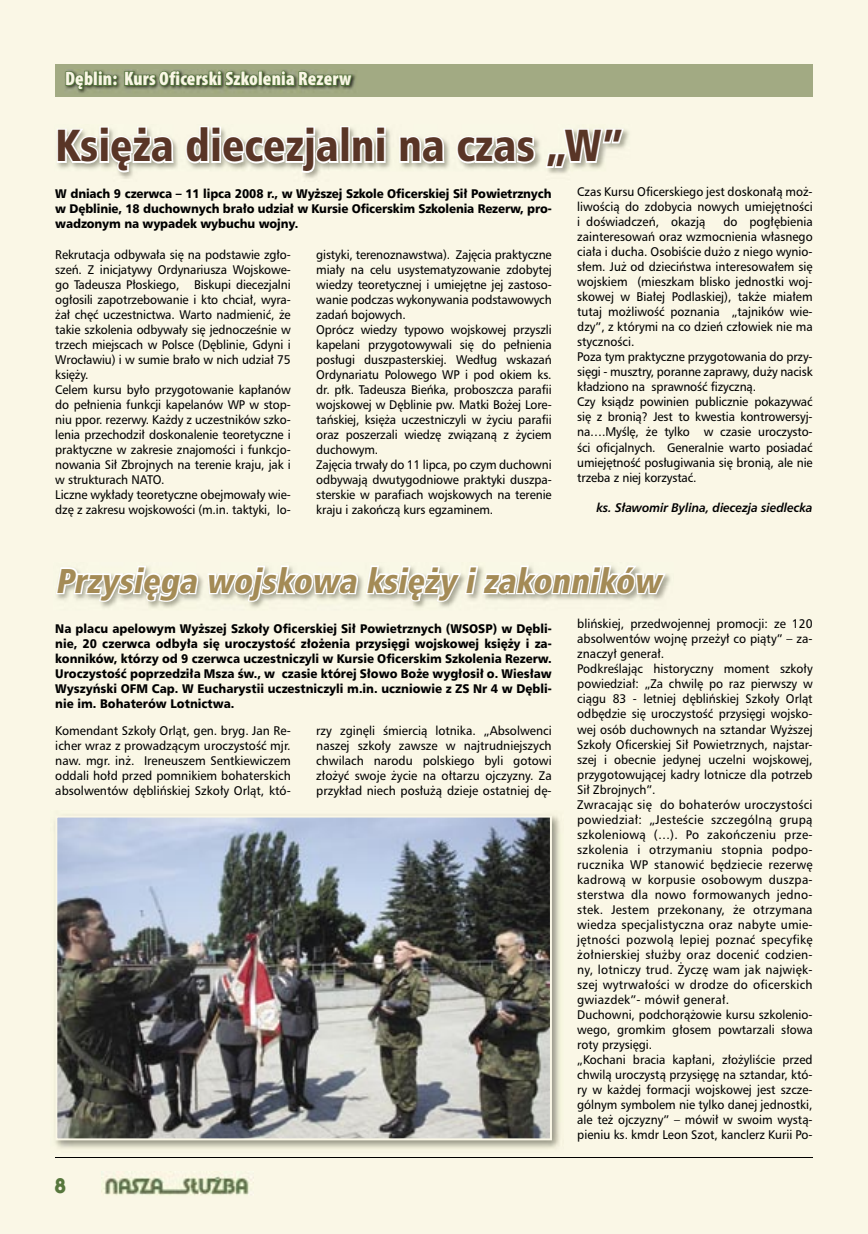
<style>
.page{position:relative;width:868px;height:1234px;background:#fff}
.page>*{position:absolute;margin:0;border:0;box-sizing:border-box;transform-origin:0 0}
.t1{font:45px "Humnst 777 Blk Cn PL Regular A";color:#593526}
.t2{font:italic 34.5px "Humnst 777 Blk Cn PL Regular A";color:#a48b56}
.t3{font:21.75px "Bauhaus 93";color:#56763c}
.t4{font:900 condensed 19.5px "Myriad Pro";letter-spacing:.01em;color:#faf7e6}
.t5{font:12px/15px "Humnst 777 PL";color:#000;scale:.95 1}
.t6{font:12px/15px "Humnst 777 PL";color:#000;text-align:justify;scale:.96 1}
.t7{font:12px/15px "Humnst 777 Blk PL";letter-spacing:-.005em;color:#000;text-align:justify;scale:.94 1}
.t8{font:italic 700 12px "Humnst 777 PL";letter-spacing:-.01em;color:#000;scale:.95 1}
</style>
<div class="page">
<div style="left:0;top:0;width:867px;height:1233px;background:#faf7e6"></div>
<hr style="left:55px;top:1156px;width:757px;height:1px;background:#000">
<img style="left:101px;top:1176px;width:148px;height:19px">
<img style="left:119px;top:129px;width:510px;height:50px">
<svg style="left:57px;top:127px;width:118px;height:47px"></svg>
<svg style="left:184px;top:126px;width:156px;height:48px"></svg>
<div style="left:340px;top:126px;width:10px;height:37px;border:3px solid #fff"></div>
<svg style="left:350px;top:127px;width:37px;height:37px"></svg>
<svg style="left:397px;top:135px;width:49px;height:30px"></svg>
<svg style="left:455px;top:135px;width:81px;height:30px"></svg>
<svg style="left:543px;top:129px;width:82px;height:44px"></svg>
<div style="left:55px;top:64px;width:757px;height:32px;background:#a2aa83"></div>
<img style="left:117px;top:74px;width:239px;height:15px">
<svg style="left:64px;top:70px;width:53px;height:27px"></svg>
<svg style="left:123px;top:70px;width:230px;height:27px"></svg>
<img style="left:101px;top:574px;width:569px;height:34px">
<svg style="left:56px;top:565px;width:611px;height:39px"></svg>
<img style="left:54px;top:815px;width:507px;height:334px">
<img style="left:55px;top:815px;width:497px;height:325px">
<h3 class="t4" style="left:65px;top:68px;width:288px">Dęblin: Kurs Oficerski Szkolenia Rezerw</h3>
<h1 class="t1" style="left:55px;top:117px;width:569px">Ksiê¿a diecezjalni na czas „W”</h1>
<p class="t7" style="left:55px;top:186px;width:529px">W dniach 9 czerwca – 11 lipca 2008 r., w Wyższej Szkole Oficerskiej Sił Powietrznych w Dęblinie, 18 duchownych brało udział w Kursie Oficerskim Szkolenia Rezerw, pro&shy;wadzonym na wypadek wybuchu wojny.</p>
<p class="t5" style="left:55px;top:247px;width:249px">Rekrutacja odbywała się na podstawie zgło&shy;szeń. Z inicjatywy Ordynariusza Wojskowe&shy;go Tadeusza Płoskiego, Biskupi diecezjalni ogłosili zapotrzebowanie i kto chciał, wyra&shy;żał chęć uczestnictwa. Warto nadmienić, że takie szkolenia odbywały się jednocześnie w trzech miejscach w Polsce (Dęblinie, Gdyni i Wrocławiu) i w sumie brało w nich udział 75 księży.<br>Celem kursu było przygotowanie kapłanów do pełnienia funkcji kapelanów WP w stop&shy;niu ppor. rezerwy. Każdy z uczestników szko&shy;lenia przechodził doskonalenie teoretyczne i praktyczne w zakresie znajomości i funkcjo&shy;nowania Sił Zbrojnych na terenie kraju, jak i w strukturach NATO.<br>Liczne wykłady teoretyczne obejmowały wie&shy;dzę z zakresu wojskowości (m.in. taktyki, lo-</p>
<p class="t5" style="left:316px;top:247px;width:249px">gistyki, terenoznawstwa). Zajęcia praktyczne miały na celu usystematyzowanie zdobytej wiedzy teoretycznej i umiejętne jej zastoso&shy;wanie podczas wykonywania podstawowych zadań bojowych.<br>Oprócz wiedzy typowo wojskowej przyszli kapelani przygotowywali się do pełnienia posługi duszpasterskiej. Według wskazań Ordynariatu Polowego WP i pod okiem ks. dr. płk. Tadeusza Bieńka, proboszcza parafii wojskowej w Dęblinie pw. Matki Bożej Lore&shy;tańskiej, księża uczestniczyli w życiu parafii oraz poszerzali wiedzę związaną z życiem duchowym.<br>Zajęcia trwały do 11 lipca, po czym duchowni odbywają dwutygodniowe praktyki duszpa&shy;sterskie w parafiach wojskowych na terenie kraju i zakończą kurs egzaminem.</p>
<p class="t5" style="left:577px;top:184px;width:249px;text-align:justify">Czas Kursu Oficerskiego jest doskonałą moż&shy;liwością do zdobycia nowych umiejętności i doświadczeń, okazją</p>
<p class="t5" style="left:577px;top:214px;width:249px;text-indent:146px">do pogłębienia zainteresowań oraz wzmocnienia własnego ciała i ducha. Osobiście dużo z niego wynio&shy;słem. Już od dzieciństwa interesowałem się wojskiem (mieszkam blisko jednostki woj&shy;skowej w Białej Podlaskiej), także miałem tutaj możliwość poznania „tajników wie&shy;dzy”, z którymi na co dzień człowiek nie ma styczności.<br>Poza tym praktyczne przygotowania do przy&shy;sięgi - musztry, poranne zaprawy, duży nacisk kładziono na sprawność fizyczną.<br>Czy ksiądz powinien publicznie pokazywać się z bronią? Jest to kwestia kontrowersyj&shy;na….Myślę, że tylko w czasie uroczysto&shy;ści oficjalnych. Generalnie warto posiadać umiejętność posługiwania się bronią, ale nie trzeba z niej korzystać.</p>
<p class="t8" style="left:596px;top:499px;width:229px">ks. Sławomir Bylina, diecezja siedlecka</p>
<h2 class="t2" style="left:55px;top:558px;width:614px">Przysiêga wojskowa ksiê¿y izakonników</h2>
<p class="t7" style="left:55px;top:620px;width:529px">Na placu apelowym Wyższej Szkoły Oficerskiej Sił Powietrznych (WSOSP) w Dębli&shy;nie, 20 czerwca odbyła się uroczystość złożenia przysięgi wojskowej księży i za&shy;konników, którzy od 9 czerwca uczestniczyli w Kursie Oficerskim Szkolenia Rezerw.<br>Uroczystość poprzedziła Msza św., w czasie której Słowo Boże wygłosił o. Wiesław Wyszyński OFM Cap. W Eucharystii uczestniczyli m.in. uczniowie z ZS Nr 4 w Dębli&shy;nie im. Bohaterów Lotnictwa.</p>
<p class="t6" style="left:55px;top:722px;width:247px">Komendant Szkoły Orląt, gen. bryg. Jan Re&shy;icher wraz z prowadzącym uroczystość mjr. naw. mgr. inż. Ireneuszem Sentkiewiczem oddali hołd przed pomnikiem bohaterskich absolwentów dęblińskiej Szkoły Orląt, któ-</p>
<p class="t6" style="left:316px;top:722px;width:247px">rzy zginęli śmiercią lotnika. „Absolwenci naszej szkoły zawsze w najtrudniejszych chwilach narodu polskiego byli gotowi złożyć swoje życie na ołtarzu ojczyzny. Za przykład niech posłużą dzieje ostatniej dę-</p>
<h3 class="t3" style="left:54px;top:1173px;width:14px">8</h3>
<p class="t6" style="left:577px;top:616px;width:247px;text-align:left">blińskiej, przedwojennej promocji: ze 120 absolwentów wojnę przeżył co piąty” – za&shy;znaczył generał.<br>Podkreślając historyczny moment szkoły powiedział: „Za chwilę po raz pierwszy w ciągu 83 - letniej dęblińskiej Szkoły Orląt odbędzie się uroczystość przysięgi wojsko&shy;wej osób duchownych na sztandar Wyższej Szkoły Oficerskiej Sił Powietrznych, najstar&shy;szej i obecnie jedynej uczelni wojskowej, przygotowującej kadry lotnicze dla potrzeb Sił Zbrojnych”.<br>Zwracając się do bohaterów uroczystości powiedział: „Jesteście szczególną grupą szkoleniową (…). Po zakończeniu prze&shy;szkolenia i otrzymaniu stopnia podpo&shy;rucznika WP stanowić będziecie rezerwę kadrową w korpusie osobowym duszpa&shy;sterstwa dla nowo formowanych jedno&shy;stek. Jestem przekonany, że otrzymana wiedza specjalistyczna oraz nabyte umie&shy;jętności pozwolą lepiej poznać specyfikę żołnierskiej służby oraz docenić codzien&shy;ny, lotniczy trud. Życzę wam jak najwięk&shy;szej wytrwałości w drodze do oficerskich gwiazdek”- mówił generał.<br>Duchowni, podchorążowie kursu szkolenio&shy;wego, gromkim głosem powtarzali słowa roty przysięgi.<br>„Kochani bracia kapłani, złożyliście przed chwilą uroczystą przysięgę na sztandar, któ&shy;ry w każdej formacji wojskowej jest szcze&shy;gólnym symbolem nie tylko danej jednostki, ale też ojczyzny” – mówił w swoim wystą&shy;pieniu ks. kmdr Leon Szot, kanclerz Kurii Po-</p>
</div>
